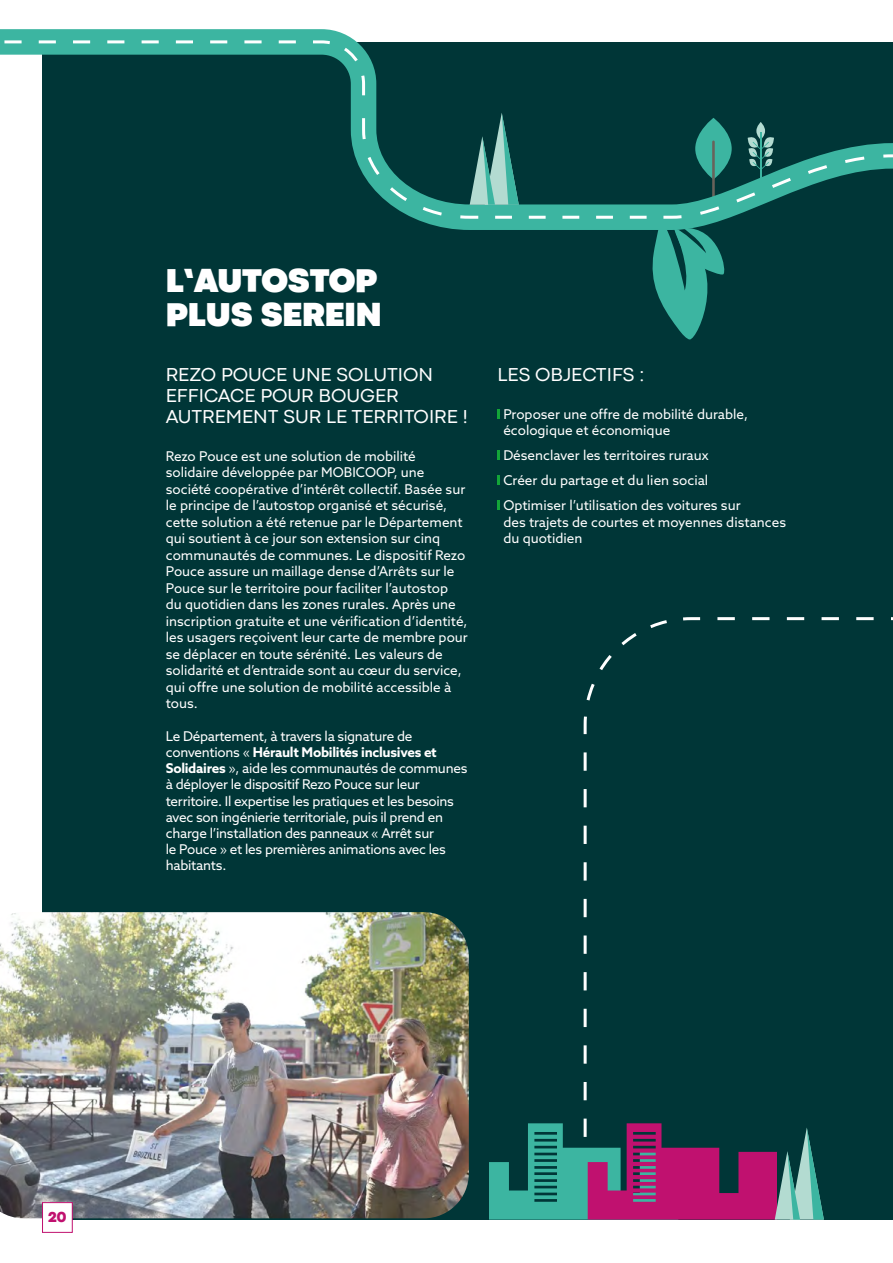
<style>
.page{position:relative;width:893px;height:1263px;background:#fff}
.page>*{position:absolute;margin:0;border:0;box-sizing:border-box;transform-origin:0 0}
.t1{font:900 34.5px/34.5px "Codec Pro";letter-spacing:-.005em;color:#fff}
.t2{font:19.5px/21px "Codec Pro";color:#fff}
.t3{font:800 15px "Codec Pro";color:#c0116f}
.t4{font:13.5px/16.5px "Azo Sans";color:#fff}
.t5{font:13.5px/16.2px "Azo Sans";letter-spacing:-.02em;color:#fff}
.s1{font-weight:700}
</style>
<div class="page">
<div style="left:43px;top:43px;width:850px;height:1176px;background:#003637"></div>
<svg style="left:0;top:29px;width:470px;height:214px"></svg>
<svg style="left:489px;top:752px;width:335px;height:468px"></svg>
<svg style="left:470px;top:220px;width:255px;height:120px"></svg>
<svg style="left:0;top:39px;width:893px;height:181px"></svg>
<svg style="left:497px;top:409px;width:3px;height:10px"></svg>
<svg style="left:497px;top:450px;width:3px;height:10px"></svg>
<svg style="left:497px;top:475px;width:3px;height:10px"></svg>
<svg style="left:497px;top:500px;width:3px;height:10px"></svg>
<img style="left:0;top:912px;width:469px;height:306px">
<div style="left:43px;top:1202px;width:29px;height:30px;background:#fff"></div>
<div style="left:42px;top:1202px;width:31px;height:31px;border:1px solid #c0116f"></div>
<h1 class="t1" style="left:166px;top:262px;width:217px">L’AUTOSTOP<br>PLUS SEREIN</h1>
<h2 class="t2" style="left:166px;top:364px;width:304px">REZO POUCE UNE SOLUTION<br>EFFICACE POUR BOUGER<br>AUTREMENT SUR LE TERRITOIRE !</h2>
<p class="t4" style="left:166px;top:447px;width:304px">Rezo Pouce est une solution de mobilité solidaire développée par MOBICOOP, une société coopérative d’intérêt collectif. Basée sur le principe de l’autostop organisé et sécurisé, cette solution a été retenue par le Département qui soutient à ce jour son extension sur cinq communautés de communes. Le dispositif Rezo Pouce assure un maillage dense d’Arrêts sur le Pouce sur le territoire pour faciliter l’autostop<br>du quotidien dans les zones rurales. Après une inscription gratuite et une vérification d’identité, les usagers reçoivent leur carte de membre pour se déplacer en toute sérénité. Les valeurs de solidarité et d’entraide sont au cœur du service, qui offre une solution de mobilité accessible à tous.</p>
<p class="t5" style="left:166px;top:728px;width:303px">Le Département, à travers la signature de conventions « <span class="s1">Hérault Mobilités inclusives et Solidaires</span> », aide les communautés de communes à déployer le dispositif Rezo Pouce sur leur territoire. Il expertise les pratiques et les besoins avec son ingénierie territoriale, puis il prend en charge l’installation des panneaux « Arrêt sur<br>le Pouce » et les premières animations avec les habitants.</p>
<h2 class="t2" style="left:497px;top:364px;width:148px">LES OBJECTIFS :</h2>
<p class="t4" style="left:503px;top:405px;width:246px">Proposer une offre de mobilité durable, écologique et économique</p>
<p class="t4" style="left:503px;top:443px;width:239px;line-height:25px">Désenclaver les territoires ruraux<br>Créer du partage et du lien social<br>Optimiser l’utilisation des voitures sur</p>
<p class="t4" style="left:503px;top:513px;width:284px">des trajets de courtes et moyennes distances du quotidien</p>
<p class="t3" style="left:48px;top:1208px;width:20px">20</p>
</div>
